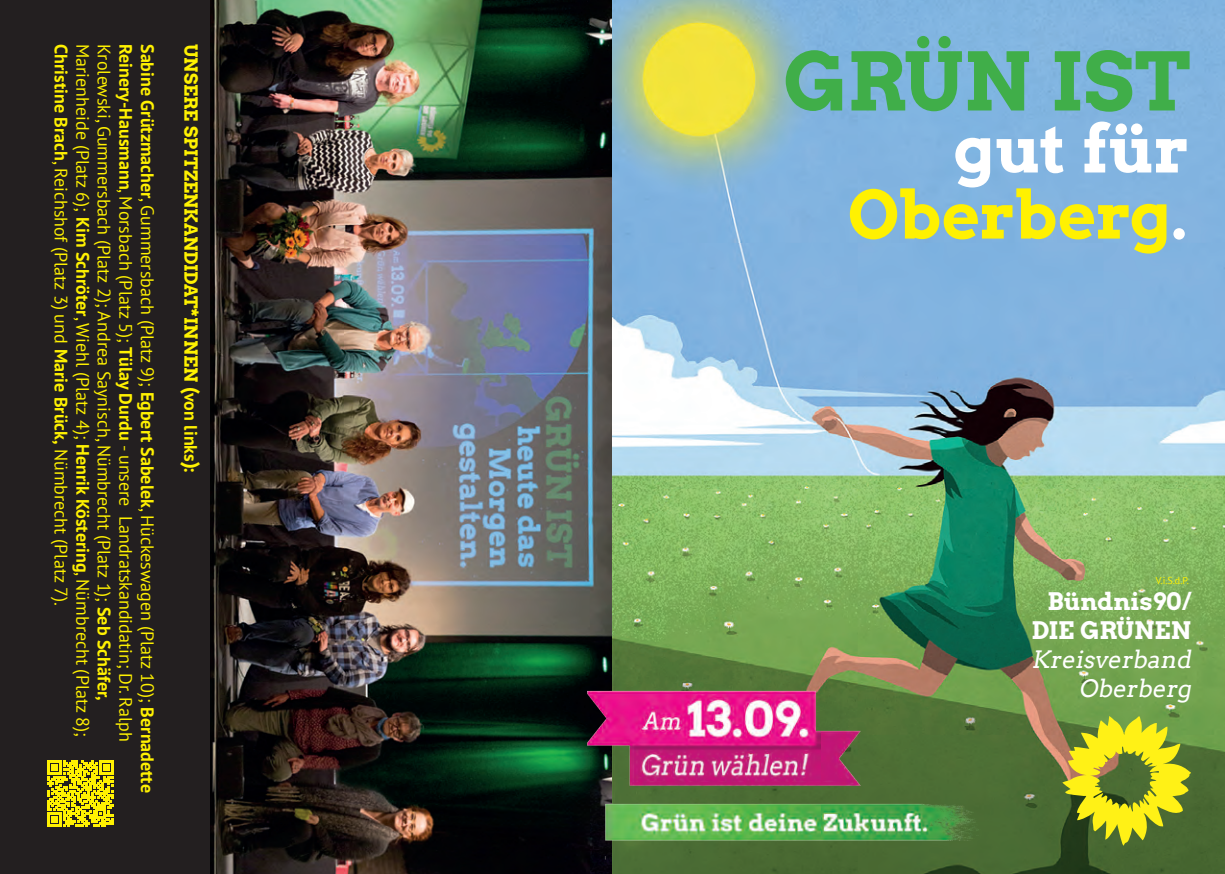
<style>
.page{position:relative;width:1225px;height:874px;background:#fff}
.page>*{position:absolute;margin:0;border:0;box-sizing:border-box;transform-origin:0 0}
.t1{font:80px "Arvo Gruen";letter-spacing:-.01em;color:#40ae49}
.t2{font:66px/66px "Arvo Gruen";color:#fff101;text-align:right}
.t3{font:italic 24px/28.8px "Arvo";color:#fff;text-align:right}
.t4{font:24px/28.8px "Arvo Gruen";color:#fff;text-align:right}
.t5{font:18px/21.6px "PT Sans";color:#fff101}
.t6{font:18px "Arvo Gruen";color:#fff101}
.t7{font:10px "PT Sans";color:#fff101}
.s1{font-weight:700}
.s2{font-family:"PT Sans";font-weight:700}
.s3{color:#fff}
</style>
<div class="page">
<img style="left:210px;top:0;width:1015px;height:873px">
<svg style="left:1062px;top:715px;width:129px;height:130px;background:#a1aa28"></svg>
<img style="left:575px;top:665px;width:417px;height:203px">
<div style="left:0;top:0;width:210px;height:873px;background:#231f20"></div>
<svg style="left:48px;top:760px;width:66px;height:65px"></svg>
<p class="t5" style="left:159px;top:44px;width:749px;rotate:90deg"><span class="s1">Sabine Grützmacher</span>, Gummersbach (Platz 9); <span class="s1">Egbert Sabelek</span>, Hückeswagen (Platz 10); <span class="s1">Bernadette Reinery-Hausmann</span>, Morsbach (Platz 5); <span class="s1">Tülay Durdu</span> - unsere Landratskandidatin; Dr. Ralph Krolewski, Gummersbach (Platz 2); Andrea Saynisch, Nümbrecht (Platz 1); <span class="s1">Seb Schäfer, </span>Marienheide (Platz 6); <span class="s1">Kim Schröter</span>, Wiehl (Platz 4); <span class="s1">Henrik Köstering</span>, Nümbrecht (Platz 8); <span class="s1">Christine Brach</span>, Reichshof (Platz 3) und <span class="s1">Marie Brück,</span> Nümbrecht (Platz 7).</p>
<p class="t6" style="left:203px;top:44px;width:430px;rotate:90deg">UNSERE SPITZENKANDIDAT*INNEN (<span class="s2">von links</span>):</p>
<h1 class="t1" style="left:783px;top:26px;width:409px">GRÜN IST</h1>
<h2 class="t2" style="left:847px;top:113px;width:343px"><span class="s3">gut für<br></span>Oberberg<span class="s3">.</span></h2>
<p class="t7" style="left:1155px;top:574px;width:35px">V.i.S.d.P.</p>
<h3 class="t4" style="left:1031px;top:586px;width:161px">Bündnis90/<br>DIE GRÜNEN</h3>
<h3 class="t3" style="left:1031px;top:644px;width:166px">Kreisverband<br>Oberberg</h3>
</div>
